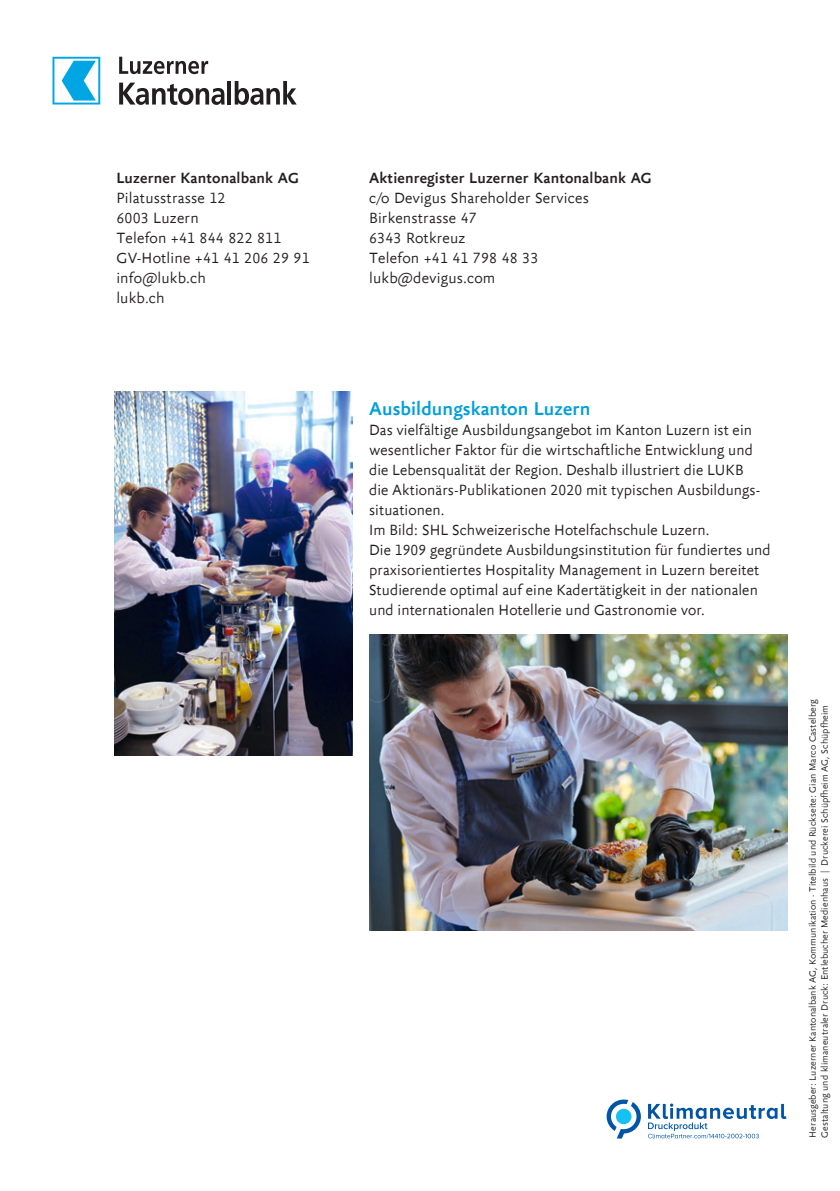
<style>
.page{position:relative;width:840px;height:1191px;background:#fff}
.page>*{position:absolute;margin:0;border:0;box-sizing:border-box;transform-origin:0 0}
.t1{font:500 20px "Yoga Sansfor LUKB";letter-spacing:.005em;color:#009fda}
.t2{font:300 16px/20px "Yoga Sansfor LUKB";letter-spacing:.005em;color:#231f20}
.t3{font:500 16px "Yoga Sansfor LUKB";letter-spacing:.01em;color:#231f20}
.t4{font:300 10px/12px "Yoga Sansfor LUKB";letter-spacing:.005em;color:#231f20}
</style>
<div class="page">
<svg style="left:52px;top:57px;width:48px;height:47px"></svg>
<svg style="left:119px;top:57px;width:89px;height:17px"></svg>
<svg style="left:119px;top:83px;width:105px;height:22px"></svg>
<hr style="left:227px;top:81px;width:4px;height:24px;background:#231f20">
<svg style="left:234px;top:81px;width:62px;height:24px"></svg>
<img style="left:369px;top:635px;width:418px;height:295px">
<img style="left:115px;top:391px;width:237px;height:364px">
<svg style="left:606px;top:1099px;width:34px;height:39px"></svg>
<svg style="left:648px;top:1103px;width:138px;height:35px"></svg>
<p class="t3" style="left:116px;top:168px;width:184px">Luzerner Kantonalbank AG</p>
<p class="t2" style="left:116px;top:188px;width:195px">Pilatusstrasse 12<br>6003 Luzern<br>Telefon +41 844 822 811<br>GV-Hotline +41 41 206 29 91 info@lukb.ch<br>lukb.ch</p>
<p class="t3" style="left:369px;top:168px;width:284px">Aktienregister Luzerner Kantonalbank AG</p>
<p class="t2" style="left:369px;top:188px;width:221px">c/o Devigus Shareholder Services<br>Birkenstrasse 47<br>6343 Rotkreuz<br>Telefon +41 41 798 48 33 lukb@devigus.com</p>
<p class="t1" style="left:369px;top:397px;width:223px">Ausbildungskanton Luzern</p>
<p class="t2" style="left:369px;top:419px;width:403px">Das vielfältige Ausbildungsangebot im Kanton Luzern ist ein wesentlicher Faktor für die wirtschaftliche Entwicklung und die Lebensqualität der Region. Deshalb illustriert die LUKB<br>die Aktionärs-Publikationen 2020 mit typischen Ausbildungs&shy;situationen.<br>Im Bild: SHL Schweizerische Hotelfachschule Luzern.<br>Die 1909 gegründete Ausbildungsinstitution für fundiertes und praxisorientiertes Hospitality Management in Luzern bereitet Studierende optimal auf eine Kadertätigkeit in der nationalen und internationalen Hotellerie und Gastronomie vor.</p>
<p class="t4" style="left:806px;top:1137px;width:440px;rotate:-90deg">Herausgeber: Luzerner Kantonalbank AG, Kommunikation · Titelbild und Rückseite: Gian Marco Castelberg<br>Gestaltung und klimaneutraler Druck: Entlebucher Medienhaus | Druckerei Schüpfheim AG, Schüpfheim</p>
</div>
